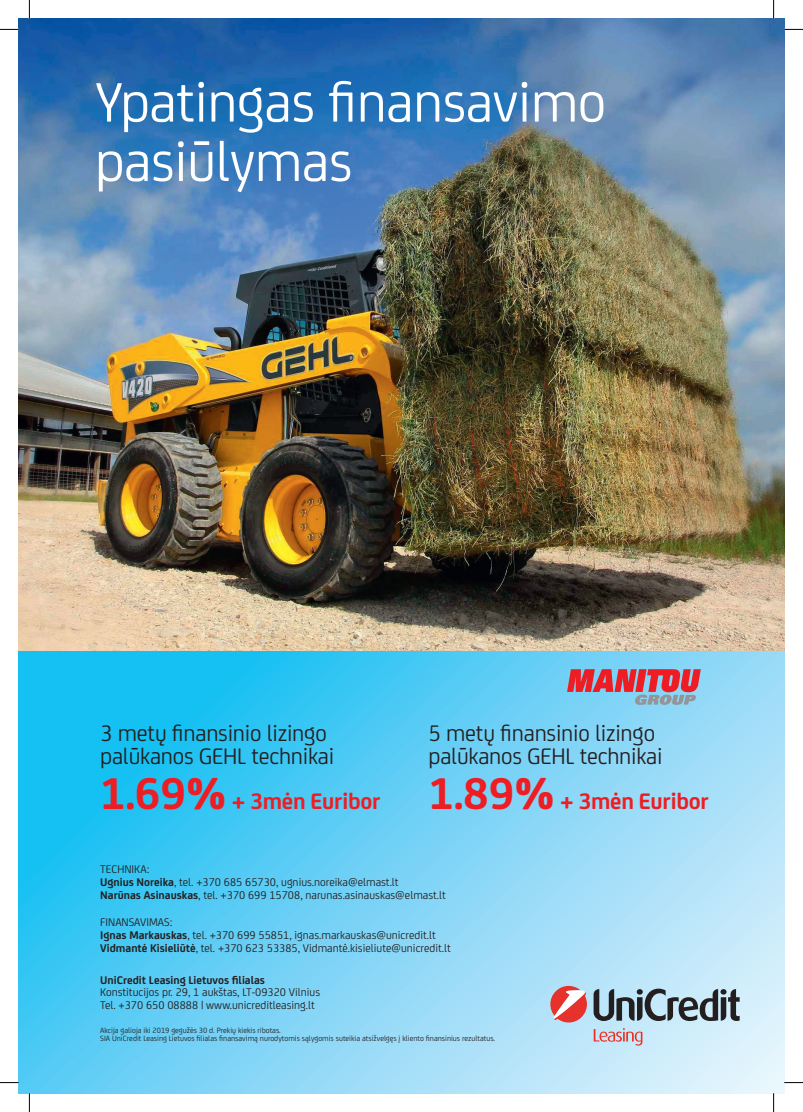
<style>
.page{position:relative;width:803px;height:1112px;background:#fff}
.page>*{position:absolute;margin:0;border:0;box-sizing:border-box;transform-origin:0 0}
.t1{font:59.38px/59.4px "Uni Credit";letter-spacing:-.01em;color:#fff}
.t2{font:24px/22.9px "Uni Credit";letter-spacing:-.01em;color:#231f20}
.t3{font:700 24px "Uni Credit";letter-spacing:-.01em;color:#ee1d23}
.t4{font:11.88px/13px "Uni Credit";color:#231f20}
.t5{font:700 11.88px "Uni Credit";color:#231f20}
.t6{font:8.12px/8.1px "Uni Credit";color:#231f20}
.s1{font-size:47.5px}
.s2{font-weight:700}
</style>
<div class="page">
<svg style="left:19px;top:650px;width:765px;height:442px;background:#72d2f5"></svg>
<img style="left:19px;top:19px;width:765px;height:631px">
<svg style="left:594px;top:1027px;width:48px;height:18px"></svg>
<svg style="left:550px;top:985px;width:37px;height:37px"></svg>
<svg style="left:593px;top:988px;width:147px;height:32px;background:#7d8f98"></svg>
<svg style="left:567px;top:669px;width:134px;height:35px;background:#b5788a"></svg>
<svg style="left:0;top:29px;width:19px;height:1px"></svg>
<svg style="left:784px;top:29px;width:19px;height:1px"></svg>
<svg style="left:0;top:1081px;width:19px;height:2px"></svg>
<svg style="left:784px;top:1081px;width:19px;height:2px"></svg>
<svg style="left:29px;top:0;width:1px;height:19px"></svg>
<svg style="left:29px;top:1092px;width:1px;height:19px"></svg>
<svg style="left:773px;top:0;width:1px;height:19px"></svg>
<svg style="left:773px;top:1092px;width:1px;height:19px"></svg>
<h1 class="t1" style="left:95px;top:69px;width:513px">Ypatingas finansavimo pasiūlymas</h1>
<h2 class="t2" style="left:100px;top:720px;width:236px">3 metų finansinio lizingo palūkanos GEHL technikai</h2>
<h2 class="t3" style="left:100px;top:783px;width:282px"><span class="s1">1.69%</span> + 3mėn Euribor</h2>
<h2 class="t2" style="left:429px;top:720px;width:236px">5 metų finansinio lizingo palūkanos GEHL technikai</h2>
<h2 class="t3" style="left:429px;top:783px;width:282px"><span class="s1">1.89%</span> + 3mėn Euribor</h2>
<p class="t4" style="left:100px;top:862px;width:347px">TECHNIKA:<br><span class="s2">Ugnius Noreika</span>, tel. +370 685 65730, ugnius.noreika@elmast.lt<br><span class="s2">Narūnas Asinauskas</span>, tel. +370 699 15708, narunas.asinauskas@elmast.lt</p>
<p class="t4" style="left:100px;top:914px;width:352px">FINANSAVIMAS:<br><span class="s2">Ignas Markauskas</span>, tel. +370 699 55851, ignas.markauskas@unicredit.lt<br><span class="s2">Vidmantė Kisieliūtė</span>, tel. +370 623 53385, Vidmantė.kisieliute@unicredit.lt</p>
<p class="t5" style="left:100px;top:970px;width:166px">UniCredit Leasing Lietuvos filialas</p>
<p class="t4" style="left:100px;top:985px;width:221px;line-height:12.5px">Konstitucijos pr. 29, 1 aukštas, LT-09320 Vilnius<br>Tel. +370 650 08888 | www.unicreditleasing.lt</p>
<p class="t6" style="left:100px;top:1025px;width:396px">Akcija galioja iki 2019 gegužės 30 d. Prekių kiekis ribotas.<br>SIA UniCredit Leasing Lietuvos filialas finansavimą nurodytomis sąlygomis suteikia atsižvelgęs į kliento finansinius rezultatus.</p>
</div>
